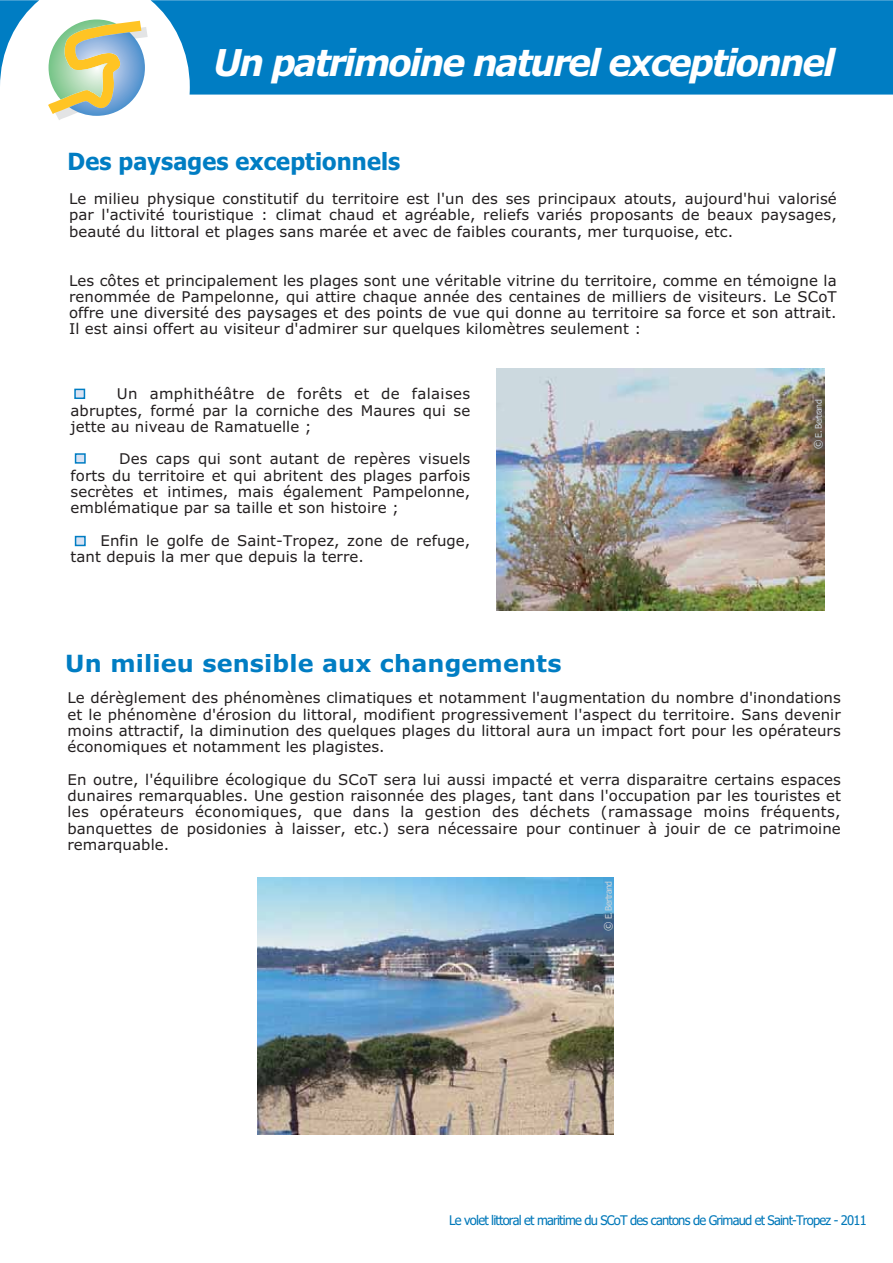
<style>
.page{position:relative;width:893px;height:1263px;background:#fff}
.page>*{position:absolute;margin:0;border:0;box-sizing:border-box;transform-origin:0 0}
.t1{font:italic 700 37.05px "Verdana";letter-spacing:-.06em;color:#fff;scale:.94 1}
.t2{font:700 23.7px "Verdana";letter-spacing:.005em;color:#007dc3}
.t3{font:700 23.7px "Tahoma";letter-spacing:.005em;color:#007dc3}
.t4{font:14.85px/16.4px "Verdana";letter-spacing:.005em;color:#231f20;text-align:justify}
.t5{font:13.35px "Tahoma";letter-spacing:-.06em;color:#0078b9}
.t6{font:9px "Tahoma";letter-spacing:-.06em;color:#cbd3da}
.s1{font-size:10.5px;color:#cbd1d9}
</style>
<div class="page">
<svg style="left:0;top:0;width:39px;height:85px"></svg>
<div style="left:151px;top:0;width:742px;height:95px;background:#007dc3"></div>
<svg style="left:48px;top:19px;width:100px;height:101px"></svg>
<div style="left:76px;top:454px;width:9px;height:9px;background:#d8e2f3"></div>
<div style="left:75px;top:453px;width:11px;height:11px;border:2px solid #007dc3"></div>
<div style="left:75px;top:389px;width:9px;height:9px;background:#d8e2f3"></div>
<div style="left:74px;top:389px;width:11px;height:10px;border:2px solid #007dc3"></div>
<div style="left:76px;top:537px;width:9px;height:8px;background:#d8e2f3"></div>
<div style="left:75px;top:536px;width:11px;height:10px;border:2px solid #007dc3"></div>
<img style="left:496px;top:369px;width:328px;height:242px">
<img style="left:258px;top:877px;width:356px;height:257px">
<h1 class="t1" style="left:213px;top:48px;width:663px">Un patrimoine naturel exceptionnel</h1>
<h2 class="t3" style="left:67px;top:148px;width:334px">Des paysages exceptionnels</h2>
<p class="t4" style="left:69px;top:192px;width:769px">Le milieu physique constitutif du territoire est l'un des ses principaux atouts, aujourd'hui valorisé par l'activité touristique : climat chaud et agréable, reliefs variés proposants de beaux paysages, beauté du littoral et plages sans marée et avec de faibles courants, mer turquoise, etc.</p>
<p class="t4" style="left:69px;top:273px;width:769px">Les côtes et principalement les plages sont une véritable vitrine du territoire, comme en témoigne la renommée de Pampelonne, qui attire chaque année des centaines de milliers de visiteurs. Le SCoT offre une diversité des paysages et des points de vue qui donne au territoire sa force et son attrait.<br>Il est ainsi offert au visiteur d'admirer sur quelques kilomètres seulement :</p>
<p class="t4" style="left:71px;top:387px;width:401px;text-indent:46px">Un amphithéâtre de forêts et de falaises abruptes, formé par la corniche des Maures qui se jette au niveau de Ramatuelle ;</p>
<p class="t4" style="left:71px;top:452px;width:401px;text-indent:49px">Des caps qui sont autant de repères visuels forts du territoire et qui abritent des plages parfois secrètes et intimes, mais également Pampelonne, emblématique par sa taille et son histoire ;</p>
<p class="t4" style="left:71px;top:534px;width:401px;text-indent:30px">Enfin le golfe de Saint-Tropez, zone de refuge, tant depuis la mer que depuis la terre.</p>
<h2 class="t2" style="left:65px;top:654px;width:498px">Un milieu sensible aux changements</h2>
<p class="t6" style="left:815px;top:449px;width:51px;rotate:-90deg"><span class="s1">©</span> E. Bertrand</p>
<p class="t4" style="left:67px;top:691px;width:775px">Le dérèglement des phénomènes climatiques et notamment l'augmentation du nombre d'inondations et le phénomène d'érosion du littoral, modifient progressivement l'aspect du territoire. Sans devenir moins attractif, la diminution des quelques plages du littoral aura un impact fort pour les opérateurs économiques et notamment les plagistes.</p>
<p class="t4" style="left:67px;top:773px;width:775px">En outre, l'équilibre écologique du SCoT sera lui aussi impacté et verra disparaitre certains espaces dunaires remarquables. Une gestion raisonnée des plages, tant dans l'occupation par les touristes et les opérateurs économiques, que dans la gestion des déchets (ramassage moins fréquents, banquettes de posidonies à laisser, etc.) sera nécessaire pour continuer à jouir de ce patrimoine remarquable.</p>
<p class="t6" style="left:605px;top:931px;width:51px;rotate:-90deg"><span class="s1">©</span> E. Bertrand</p>
<p class="t5" style="left:449px;top:1215px;width:419px">Le volet littoral et maritime du SCoT des cantons de Grimaud et Saint-Tropez - 2011</p>
</div>
